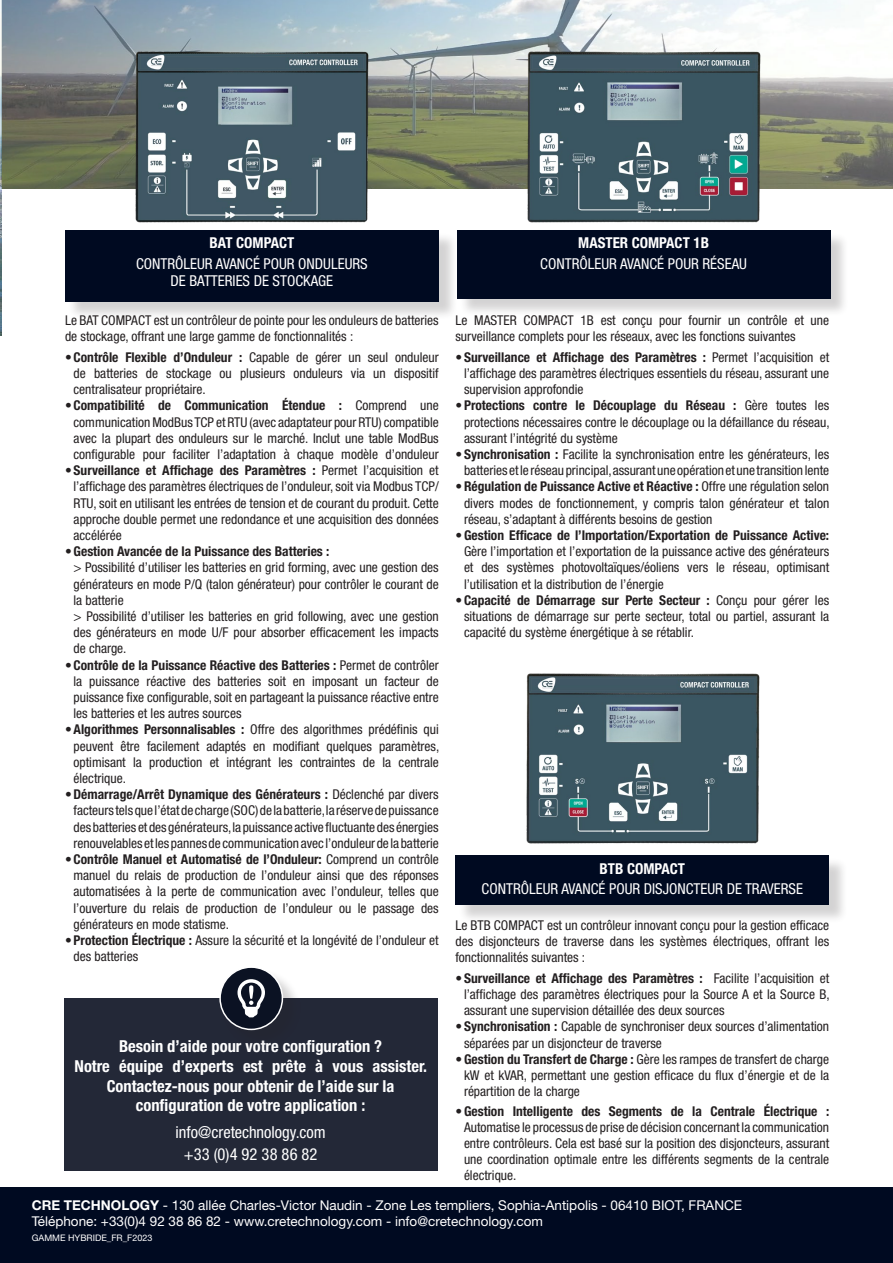
<style>
.page{position:relative;width:893px;height:1263px;background:#fff}
.page>*{position:absolute;margin:0;border:0;box-sizing:border-box;transform-origin:0 0}
.t1{font:700 condensed 16.5px/19.8px "Helvetica Neue LT Std";color:#fff;text-align:center}
.t2{font:condensed 16.5px "Helvetica Neue LT Std";color:#fff}
.t3{font:condensed 15px "Helvetica Neue LT Std";color:#fff}
.t4{font:700 condensed 15px "Helvetica Neue LT Std";color:#fff}
.t5{font:condensed 13.5px/16.2px "Helvetica Neue LT Std";color:#231f20;text-align:justify}
.t6{font:13.5px "Helvetica Neue LT Std";color:#fff}
.t7{font:700 condensed 13.5px "Helvetica Neue LT Std";color:#231f20}
.t8{font:9px "Helvetica Neue LT Std";color:#fff}
.s1{font-weight:700}
</style>
<div class="page">
<img style="left:2px;top:0;width:891px;height:188px">
<img style="left:0;top:0;width:2px;height:335px">
<div style="left:0;top:1187px;width:893px;height:76px;background:#000a21"></div>
<img style="left:124px;top:23px;width:255px;height:200px">
<img style="left:516px;top:23px;width:255px;height:200px">
<img style="left:526px;top:673px;width:234px;height:171px">
<div style="left:64px;top:998px;width:373px;height:173px;background:#232837"></div>
<div style="left:222px;top:969px;width:80px;height:79px;background:#231f20;opacity:.2"></div>
<div style="left:220px;top:967px;width:62px;height:62px;background:#0b1223;border-radius:50%"></div>
<div style="left:219px;top:966px;width:64px;height:64px;border:2px solid #fff;border-radius:50%"></div>
<svg style="left:237px;top:979px;width:28px;height:38px"></svg>
<div style="left:67px;top:232px;width:391px;height:88px;background:#231f20;opacity:.2"></div>
<div style="left:65px;top:230px;width:374px;height:71px;background:#000a21"></div>
<div style="left:459px;top:232px;width:390px;height:85px;background:#231f20;opacity:.2"></div>
<div style="left:457px;top:230px;width:373px;height:68px;background:#000a21"></div>
<div style="left:458px;top:857px;width:390px;height:66px;background:#231f20;opacity:.2"></div>
<div style="left:455px;top:855px;width:374px;height:50px;background:#000a21"></div>
<p class="t4" style="left:210px;top:234px;width:86px">BAT COMPACT</p>
<p class="t3" style="left:136px;top:255px;width:233px">CONTRÔLEUR AVANCÉ POUR ONDULEURS</p>
<p class="t3" style="left:171px;top:272px;width:164px">DE BATTERIES DE STOCKAGE</p>
<p class="t5" style="left:65px;top:312px;width:375px">Le BAT COMPACT est un contrôleur de pointe pour les onduleurs de batteries de stockage, offrant une large gamme de fonctionnalités :</p>
<p class="t5" style="left:74px;top:349px;width:367px;text-indent:-9px"><span class="s1">•Contrôle Flexible d’Onduleur :</span> Capable de gérer un seul onduleur de batteries de stockage ou plusieurs onduleurs via un dispositif centralisateur propriétaire.</p>
<p class="t5" style="left:74px;top:397px;width:367px;text-indent:-9px"><span class="s1">•Compatibilité de Communication Étendue :</span> Comprend une communication ModBus TCP et RTU (avec adaptateur pour RTU) compatible avec la plupart des onduleurs sur le marché. Inclut une table ModBus configurable pour faciliter l’adaptation à chaque modèle d’onduleur</p>
<p class="t5" style="left:74px;top:462px;width:367px;text-indent:-9px"><span class="s1">• Surveillance et Affichage des Paramètres :</span> Permet l’acquisition et l’affichage des paramètres électriques de l’onduleur, soit via Modbus TCP/ RTU, soit en utilisant les entrées de tension et de courant du produit. Cette approche double permet une redondance et une acquisition des données accélérée</p>
<p class="t7" style="left:65px;top:543px;width:266px">•Gestion Avancée de la Puissance des Batteries :</p>
<p class="t5" style="left:74px;top:559px;width:367px">&gt; Possibilité d’utiliser les batteries en grid forming, avec une gestion des générateurs en mode P/Q (talon générateur) pour contrôler le courant de la batterie</p>
<p class="t5" style="left:74px;top:608px;width:367px">&gt; Possibilité d’utiliser les batteries en grid following, avec une gestion des générateurs en mode U/F pour absorber efficacement les impacts de charge.</p>
<p class="t5" style="left:74px;top:657px;width:367px;text-indent:-9px"><span class="s1">•Contrôle de la Puissance Réactive des Batteries :</span> Permet de contrôler la puissance réactive des batteries soit en imposant un facteur de puissance fixe configurable, soit en partageant la puissance réactive entre les batteries et les autres sources</p>
<p class="t5" style="left:74px;top:721px;width:367px;text-indent:-9px"><span class="s1">•Algorithmes Personnalisables :</span> Offre des algorithmes prédéfinis qui peuvent être facilement adaptés en modifiant quelques paramètres, optimisant la production et intégrant les contraintes de la centrale électrique.</p>
<p class="t5" style="left:74px;top:786px;width:367px;text-indent:-9px"><span class="s1">•Démarrage/Arrêt Dynamique des Générateurs :</span> Déclenché par divers facteurs tels que l’état de charge (SOC) de la batterie, la réserve de puissance des batteries et des générateurs, la puissance active fluctuante des énergies renouvelables et les pannes de communication avec l’onduleur de la batterie</p>
<p class="t5" style="left:74px;top:851px;width:367px;text-indent:-9px"><span class="s1">•Contrôle Manuel et Automatisé de l’Onduleur:</span> Comprend un contrôle manuel du relais de production de l’onduleur ainsi que des réponses automatisées à la perte de communication avec l’onduleur, telles que l’ouverture du relais de production de l’onduleur ou le passage des générateurs en mode statisme.</p>
<p class="t5" style="left:74px;top:932px;width:367px;text-indent:-9px"><span class="s1">• Protection Électrique :</span> Assure la sécurité et la longévité de l’onduleur et des batteries</p>
<p class="t1" style="left:119px;top:1036px;width:265px">Besoin d’aide pour votre configuration ?</p>
<p class="t1" style="left:75px;top:1056px;width:354px">Notre équipe d’experts est prête à vous assister.<br>Contactez-nous pour obtenir de l’aide sur la</p>
<p class="t1" style="left:136px;top:1095px;width:231px">configuration de votre application :</p>
<p class="t2" style="left:176px;top:1122px;width:152px">info@cretechnology.com</p>
<p class="t2" style="left:184px;top:1145px;width:135px">+33 (0)4 92 38 86 82</p>
<p class="t4" style="left:578px;top:234px;width:132px">MASTER COMPACT 1B</p>
<p class="t3" style="left:540px;top:255px;width:208px">CONTRÔLEUR AVANCÉ POUR RÉSEAU</p>
<p class="t5" style="left:455px;top:312px;width:375px">Le MASTER COMPACT 1B est conçu pour fournir un contrôle et une surveillance complets pour les réseaux, avec les fonctions suivantes</p>
<p class="t5" style="left:464px;top:349px;width:367px;text-indent:-9px"><span class="s1">• Surveillance et Affichage des Paramètres :</span> Permet l’acquisition et l’affichage des paramètres électriques essentiels du réseau, assurant une supervision approfondie</p>
<p class="t5" style="left:464px;top:397px;width:367px;text-indent:-9px"><span class="s1">• Protections contre le Découplage du Réseau :</span> Gère toutes les protections nécessaires contre le découplage ou la défaillance du réseau, assurant l’intégrité du système</p>
<p class="t5" style="left:455px;top:446px;width:375px;text-align:right"><span class="s1">• Synchronisation :</span> Facilite la synchronisation entre les générateurs, les batteries et le réseau principal, assurant une opération et une transition lente</p>
<p class="t5" style="left:464px;top:478px;width:367px;text-indent:-9px"><span class="s1">•Régulation de Puissance Active et Réactive :</span> Offre une régulation selon divers modes de fonctionnement, y compris talon générateur et talon réseau, s’adaptant à différents besoins de gestion</p>
<p class="t5" style="left:464px;top:527px;width:367px;text-indent:-9px"><span class="s1">•Gestion Efficace de l’Importation/Exportation de Puissance Active:<br></span>Gère l’importation et l’exportation de la puissance active des générateurs et des systèmes photovoltaïques/éoliens vers le réseau, optimisant l’utilisation et la distribution de l’énergie</p>
<p class="t5" style="left:464px;top:592px;width:367px;text-indent:-9px"><span class="s1">•Capacité de Démarrage sur Perte Secteur :</span> Conçu pour gérer les situations de démarrage sur perte secteur, total ou partiel, assurant la capacité du système énergétique à se rétablir.</p>
<p class="t4" style="left:600px;top:859px;width:87px">BTB COMPACT</p>
<p class="t3" style="left:482px;top:880px;width:323px">CONTRÔLEUR AVANCÉ POUR DISJONCTEUR DE TRAVERSE</p>
<p class="t5" style="left:455px;top:917px;width:375px">Le BTB COMPACT est un contrôleur innovant conçu pour la gestion efficace des disjoncteurs de traverse dans les systèmes électriques, offrant les fonctionnalités suivantes :</p>
<p class="t5" style="left:464px;top:970px;width:367px;text-indent:-9px"><span class="s1">• Surveillance et Affichage des Paramètres :</span> Facilite l’acquisition et l’affichage des paramètres électriques pour la Source A et la Source B, assurant une supervision détaillée des deux sources</p>
<p class="t5" style="left:464px;top:1018px;width:367px;text-indent:-9px"><span class="s1">• Synchronisation :</span> Capable de synchroniser deux sources d’alimentation séparées par un disjoncteur de traverse</p>
<p class="t5" style="left:464px;top:1051px;width:367px;text-indent:-9px"><span class="s1">•Gestion du Transfert de Charge :</span> Gère les rampes de transfert de charge kW et kVAR, permettant une gestion efficace du flux d’énergie et de la répartition de la charge</p>
<p class="t5" style="left:464px;top:1103px;width:367px;text-indent:-9px"><span class="s1">•Gestion Intelligente des Segments de la Centrale Électrique :<br></span>Automatise le processus de prise de décision concernant la communication entre contrôleurs. Cela est basé sur la position des disjoncteurs, assurant une coordination optimale entre les différents segments de la centrale électrique.</p>
<p class="t6" style="left:32px;top:1197px;width:712px"><span class="s1">CRE TECHNOLOGY</span> - 130 allée Charles-Victor Naudin - Zone Les templiers, Sophia-Antipolis - 06410 BIOT, FRANCE</p>
<p class="t6" style="left:32px;top:1213px;width:513px">Téléphone: +33(0)4 92 38 86 82 - www.cretechnology.com - info@cretechnology.com</p>
<p class="t8" style="left:32px;top:1232px;width:122px">GAMME HYBRIDE_FR_F2023</p>
</div>
